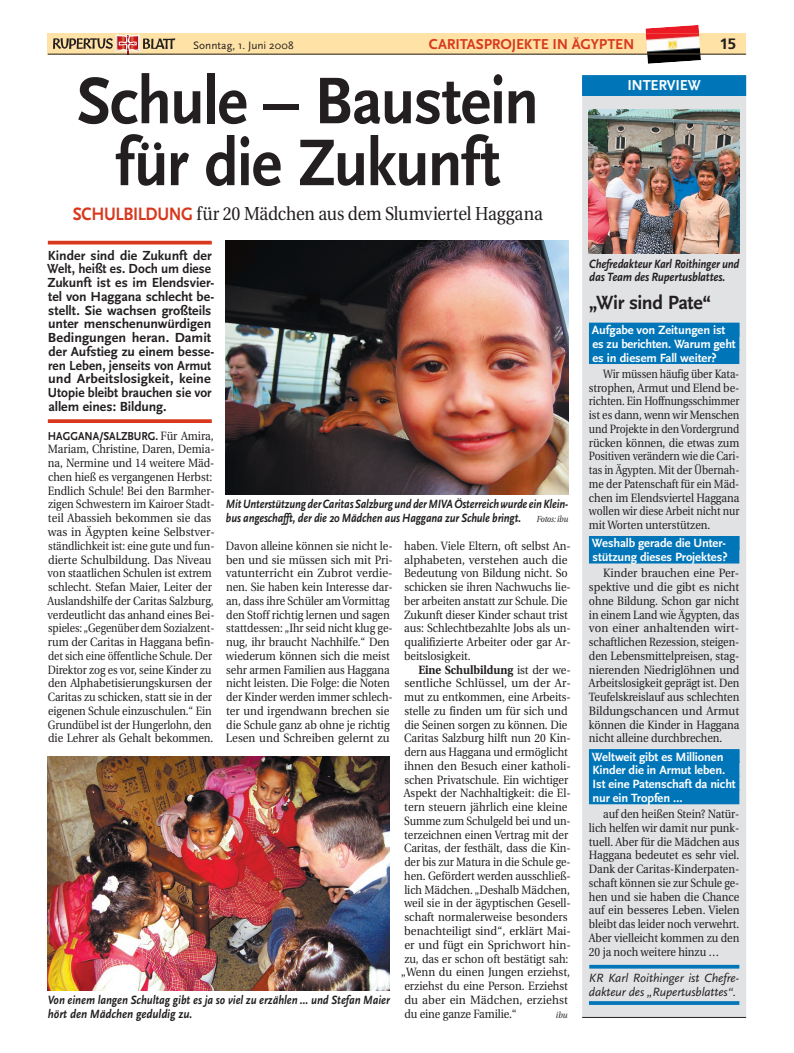
<style>
.page{position:relative;width:794px;height:1053px;background:#fff}
.page>*{position:absolute;margin:0;border:0;box-sizing:border-box;transform-origin:0 0}
.t1{font:700 68.75px/61.9px "Scala Sans";letter-spacing:-.025em;color:#231f20;text-align:center;scale:.93 1}
.t2{font:700 20px "Scala Sans";letter-spacing:-.02em;color:#231f20}
.t3{font:18.75px "Utopia";letter-spacing:-.015em;color:#231f20;scale:.9 1}
.t4{font:700 15px "Scala Sans";letter-spacing:-.015em;color:#d8391e}
.t5{font:700 15px "Scala Sans";letter-spacing:-.015em;color:#fff}
.t6{font:700 15px "Frutiger";color:#231f20;scale:1.05 1}
.t7{font:700 13.75px/13.8px "Scala Sans";color:#231f20}
.t8{font:700 12.5px/13.8px "Scala Sans";letter-spacing:-.01em;color:#fff}
.t9{font:italic 700 12.5px/13.8px "Scala Sans";letter-spacing:-.01em;color:#231f20;scale:.86 1}
.t10{font:italic 700 12.5px/13.8px "Scala Sans";letter-spacing:-.01em;color:#231f20;scale:.87 1}
.t11{font:italic 700 12.5px/13.8px "Scala Sans";letter-spacing:-.01em;color:#231f20;scale:.88 1}
.t12{font:italic 12.5px/13.8px "Scala Sans";letter-spacing:-.005em;color:#231f20}
.t13{font:12px/13.8px "Utopia";letter-spacing:-.005em;color:#231f20;scale:.9 1}
.t14{font:12px/13.8px "Utopia";letter-spacing:-.005em;color:#231f20;scale:.92 1}
.t15{font:12px/13.8px "Utopia";letter-spacing:-.005em;color:#231f20;text-align:justify;scale:.93 1}
.t16{font:12px/13.8px "Utopia";letter-spacing:-.005em;color:#231f20;text-align:justify;scale:.86 1}
.t17{font:12px/13.8px "Utopia";letter-spacing:-.005em;color:#231f20;text-align:justify;scale:.89 1}
.t18{font:700 12px "Scala Sans";letter-spacing:-.005em;color:#231f20;scale:.91 1}
.t19{font:11.25px "Scala Sans";letter-spacing:.005em;color:#231f20}
.t20{font:italic 8.75px "Utopia";color:#231f20;scale:.9 1}
.s1{font-family:"Scala Sans";font-weight:700;color:#d8391e}
.s2{font-family:"Utopia";font-weight:400}
.s3{font-family:"Utopia";font-weight:400;font-size:8.75px}
.s4{font-weight:700}
</style>
<div class="page">
<div style="left:582px;top:75px;width:164px;height:942px;background:#e1e2e4"></div>
<div style="left:582px;top:75px;width:164px;height:21px;background:#0076b9"></div>
<div style="left:589px;top:323px;width:150px;height:13px;background:#0076b9"></div>
<div style="left:589px;top:335px;width:150px;height:15px;background:#0076b9"></div>
<div style="left:589px;top:349px;width:150px;height:15px;background:#0076b9"></div>
<div style="left:589px;top:536px;width:150px;height:14px;background:#0076b9"></div>
<div style="left:589px;top:548px;width:150px;height:15px;background:#0076b9"></div>
<div style="left:589px;top:749px;width:150px;height:14px;background:#0076b9"></div>
<div style="left:589px;top:761px;width:150px;height:15px;background:#0076b9"></div>
<div style="left:589px;top:775px;width:150px;height:15px;background:#0076b9"></div>
<div style="left:589px;top:789px;width:150px;height:15px;background:#0076b9"></div>
<svg style="left:589px;top:964px;width:150px;height:4px"></svg>
<hr style="left:589px;top:1001px;width:150px;height:3px;background:#0076b9">
<img style="left:589px;top:110px;width:150px;height:144px">
<hr style="left:582px;top:1017px;width:164px;height:1px;background:#231f20">
<hr style="left:48px;top:241px;width:164px;height:3px;background:#d8391e">
<svg style="left:48px;top:419px;width:164px;height:4px"></svg>
<img style="left:226px;top:240px;width:342px;height:254px">
<img style="left:48px;top:756px;width:342px;height:233px">
<div style="left:48px;top:34px;width:698px;height:20px;background:#ffe2a5"></div>
<svg style="left:53px;top:34px;width:122px;height:20px"></svg>
<img style="left:645px;top:25px;width:56px;height:39px">
<img style="left:646px;top:34px;width:54px;height:20px">
<hr style="left:48px;top:54px;width:698px;height:1px;background:#231f20">
<p class="t19" style="left:193px;top:39px;width:102px">Sonntag, 1. Juni 2008</p>
<p class="t4" style="left:429px;top:36px;width:207px">CARITASPROJEKTE IN ÄGYPTEN</p>
<p class="t6" style="left:719px;top:35px;width:18px">15</p>
<h1 class="t1" style="left:77px;top:72px;width:498px">Schule – Baustein für die Zukunft</h1>
<h3 class="t3" style="left:73px;top:203px;width:524px"><span class="s1">SCHULBILDUNG</span> für 20 Mädchen aus dem Slumviertel Haggana</h3>
<p class="t7" style="left:47px;top:248px;width:169px">Kinder sind die Zukunft der<br>Welt, heißt es. Doch um diese<br>Zukunft ist es im Elendsvier&shy;tel von Haggana schlecht be&shy;stellt. Sie wachsen großteils unter menschenunwürdigen<br>Bedingungen heran. Damit der Aufstieg zu einem besse&shy;ren Leben, jenseits von Armut und Arbeitslosigkeit, keine<br>Utopie bleibt brauchen sie vor allem eines: Bildung.</p>
<p class="t18" style="left:48px;top:429px;width:184px">HAGGANA/SALZBURG. <span class="s2">Für Amira,</span></p>
<p class="t13" style="left:48px;top:442px;width:187px">Mariam, Christine, Daren, Demia&shy;na, Nermine und 14 weitere Mäd&shy;chen hieß es vergangenen Herbst:<br>Endlich Schule! Bei den Barmher&shy;zigen Schwestern im Kairoer Stadt&shy;teil Abassieh bekommen sie das was in Ägypten keine Selbstver&shy;ständlichkeit ist: eine gute und fun&shy;dierte Schulbildung. Das Niveau von staatlichen Schulen ist extrem schlecht. Stefan Maier, Leiter der Auslandshilfe der Caritas Salzburg, verdeutlicht das anhand eines Bei&shy;spieles: „Gegenüber dem Sozialzent&shy;rum der Caritas in Haggana befin&shy;det sich eine öffentliche Schule. Der Direktor zog es vor, seine Kinder zu den Alphabetisierungskursen der Caritas zu schicken, statt sie in der eigenen Schule einzuschulen.“ Ein Grundübel ist der Hungerlohn, den die Lehrer als Gehalt bekommen.</p>
<p class="t9" style="left:226px;top:498px;width:399px">Mit Unterstützung der Caritas Salzburg und der MIVA Österreich wurde ein Klein&shy;bus angeschafft, der die 20 Mädchen aus Haggana zur Schule bringt. <span class="s3">Fotos: ibu</span></p>
<p class="t13" style="left:226px;top:539px;width:187px">Davon alleine können sie nicht le&shy;ben und sie müssen sich mit Pri&shy;vatunterricht ein Zubrot verdie&shy;nen. Sie haben kein Interesse dar&shy;an, dass ihre Schüler am Vormittag den Stoff richtig lernen und sagen stattdessen: „Ihr seid nicht klug ge&shy;nug, ihr braucht Nachhilfe.“ Den wiederum können sich die meist sehr armen Familien aus Haggana nicht leisten. Die Folge: die Noten der Kinder werden immer schlech&shy;ter und irgendwann brechen sie die Schule ganz ab ohne je richtig Lesen und Schreiben gelernt zu</p>
<p class="t13" style="left:404px;top:539px;width:187px">haben. Viele Eltern, oft selbst An&shy;alphabeten, verstehen auch die<br>Bedeutung von Bildung nicht. So schicken sie ihren Nachwuchs lie&shy;ber arbeiten anstatt zur Schule. Die<br>Zukunft dieser Kinder schaut trist aus: Schlechtbezahlte Jobs als un&shy;qualifizierte Arbeiter oder gar Ar&shy;beitslosigkeit.</p>
<p class="t14" style="left:401px;top:662px;width:186px;text-indent:17px"><span class="s4">Eine Schulbildung</span> ist der we&shy;sentliche Schlüssel, um der Ar&shy;mut zu entkommen, eine Arbeits&shy;stelle zu finden um für sich und die Seinen sorgen zu können. Die<br>Caritas Salzburg hilft nun 20 Kin&shy;dern aus Haggana und ermöglicht ihnen den Besuch einer katholi&shy;schen Privatschule. Ein wichtiger<br>Aspekt der Nachhaltigkeit: die El&shy;tern steuern jährlich eine kleine<br>Summe zum Schulgeld bei und un&shy;terzeichnen einen Vertrag mit der<br>Caritas, der festhält, dass die Kin&shy;der bis zur Matura in die Schule ge&shy;hen. Gefördert werden ausschließ&shy;lich Mädchen. „Deshalb Mädchen, weil sie in der ägyptischen Gesell&shy;schaft normalerweise besonders benachteiligt sind“, erklärt Mai&shy;er und fügt ein Sprichwort hin&shy;zu, das er schon oft bestätigt sah: „Wenn du einen Jungen erziehst, erziehst du eine Person. Erziehst du aber ein Mädchen, erziehst du eine ganze Familie.“</p>
<p class="t10" style="left:48px;top:993px;width:395px">Von einem langen Schultag gibt es ja so viel zu erzählen … und Stefan Maier hört den Mädchen geduldig zu.</p>
<p class="t20" style="left:555px;top:1009px;width:14px">ibu</p>
<p class="t5" style="left:627px;top:77px;width:75px">INTERVIEW</p>
<p class="t11" style="left:589px;top:257px;width:172px">Chefredakteur Karl Roithinger und das Team des Rupertusblattes.</p>
<h2 class="t2" style="left:589px;top:292px;width:124px">„Wir sind Pate“</h2>
<p class="t8" style="left:592px;top:323px;width:145px">Aufgabe von Zeitungen ist es zu berichten. Warum geht es in diesem Fall weiter?</p>
<p class="t16" style="left:589px;top:367px;width:176px;text-indent:14px">Wir müssen häufig über Kata&shy;strophen, Armut und Elend be&shy;richten. Ein Hoffnungsschimmer ist es dann, wenn wir Menschen und Projekte in den Vordergrund rücken können, die etwas zum Positiven verändern wie die Cari&shy;tas in Ägypten. Mit der Übernah&shy;me der Patenschaft für ein Mäd&shy;chen im Elendsviertel Haggana wollen wir diese Arbeit nicht nur mit Worten unterstützen.</p>
<p class="t8" style="left:592px;top:536px;width:137px">Weshalb gerade die Unter&shy;stützung dieses Projektes?</p>
<p class="t15" style="left:589px;top:566px;width:163px;text-indent:14px">Kinder brauchen eine Per&shy;spektive und die gibt es nicht ohne Bildung. Schon gar nicht in einem Land wie Ägypten, das von einer anhaltenden wirt&shy;schaftlichen Rezession, steigen&shy;den Lebensmittelpreisen, stag&shy;nierenden Niedriglöhnen und Arbeitslosigkeit geprägt ist. Den Teufelskreislauf aus schlechten Bildungschancen und Armut können die Kinder in Haggana nicht alleine durchbrechen.</p>
<p class="t8" style="left:592px;top:749px;width:145px">Weltweit gibt es Millionen<br>Kinder die in Armut leben.<br>Ist eine Patenschaft da nicht nur ein Tropfen …</p>
<p class="t17" style="left:589px;top:807px;width:170px;text-indent:14px">auf den heißen Stein? Natür&shy;lich helfen wir damit nur punk&shy;tuell. Aber für die Mädchen aus Haggana bedeutet es sehr viel.<br>Dank der Caritas-Kinderpaten&shy;schaft können sie zur Schule ge&shy;hen und sie haben die Chance auf ein besseres Leben. Vielen bleibt das leider noch verwehrt.<br>Aber vielleicht kommen zu den 20 ja noch weitere hinzu …</p>
<p class="t12" style="left:589px;top:971px;width:152px">KR Karl Roithinger ist Chefre&shy;dakteur des „Rupertusblattes“.</p>
</div>
